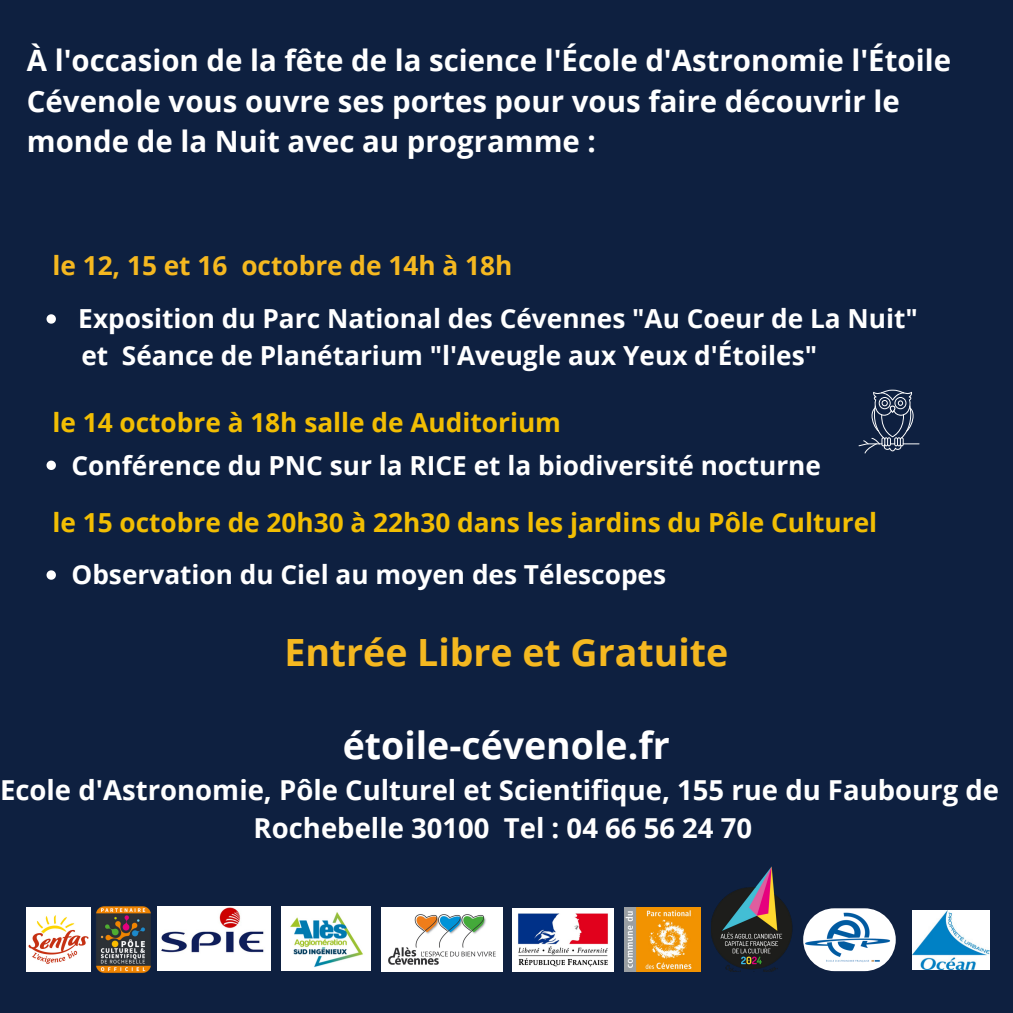
<style>
.page{position:relative;width:1013px;height:1013px;background:#fff}
.page>*{position:absolute;margin:0;border:0;box-sizing:border-box;transform-origin:0 0}
.t1{font:700 37.5px "Open Sans";color:#f5b820}
.t2{font:700 37.5px "Open Sans";color:#fff}
.t3{font:700 29.38px/40.2px "Open Sans";color:#fff}
.t4{font:700 27.5px/38.5px "Open Sans";color:#fff;text-align:center}
.t5{font:700 26.25px "Open Sans";color:#fff}
.t6{font:700 26.25px "Open Sans";color:#f2be03}
.t7{font:700 26.25px "Open Sans";color:#f5b820}
</style>
<div class="page">
<div style="left:0;top:0;width:1012px;height:1012px;background:#0e2040"></div>
<svg style="left:47px;top:314px;width:9px;height:10px"></svg>
<svg style="left:47px;top:460px;width:9px;height:10px"></svg>
<svg style="left:47px;top:570px;width:9px;height:9px"></svg>
<img style="left:26px;top:906px;width:198px;height:67px">
<img style="left:281px;top:906px;width:89px;height:64px">
<img style="left:158px;top:906px;width:113px;height:64px">
<img style="left:624px;top:907px;width:76px;height:64px">
<img style="left:381px;top:907px;width:121px;height:64px">
<img style="left:513px;top:908px;width:100px;height:63px">
<img style="left:711px;top:866px;width:81px;height:105px">
<img style="left:27px;top:907px;width:63px;height:64px">
<div style="left:803px;top:908px;width:92px;height:63px;background:#fff;border-radius:31px"></div>
<img style="left:803px;top:908px;width:89px;height:59px">
<img style="left:912px;top:910px;width:77px;height:59px">
<svg style="left:858px;top:390px;width:61px;height:63px"></svg>
<p class="t3" style="left:27px;top:40px;width:925px">À l'occasion de la fête de la science l'École d'Astronomie l'Étoile<br>Cévenole vous ouvre ses portes pour vous faire découvrir le monde de la Nuit avec au programme :</p>
<p class="t7" style="left:52px;top:247px;width:461px">le 12, 15 et 16 octobre de 14h à 18h</p>
<p class="t5" style="left:78px;top:300px;width:841px">Exposition du Parc National des Cévennes "Au Coeur de La Nuit"</p>
<p class="t5" style="left:81px;top:337px;width:737px">et Séance de Planétarium "l'Aveugle aux Yeux d'Étoiles"</p>
<p class="t6" style="left:52px;top:403px;width:510px">le 14 octobre à 18h salle de Auditorium</p>
<p class="t5" style="left:71px;top:446px;width:751px">Conférence du PNC sur la RICE et la biodiversité nocturne</p>
<p class="t6" style="left:52px;top:504px;width:826px">le 15 octobre de 20h30 à 22h30 dans les jardins du Pôle Culturel</p>
<p class="t5" style="left:71px;top:556px;width:596px">Observation du Ciel au moyen des Télescopes</p>
<h1 class="t1" style="left:284px;top:626px;width:445px">Entrée Libre et Gratuite</h1>
<h1 class="t2" style="left:343px;top:718px;width:329px">étoile-cévenole.fr</h1>
<p class="t4" style="left:0;top:770px;width:1000px">Ecole d'Astronomie, Pôle Culturel et Scientifique, 155 rue du Faubourg de<br>Rochebelle 30100 Tel : 04 66 56 24 70</p>
</div>
